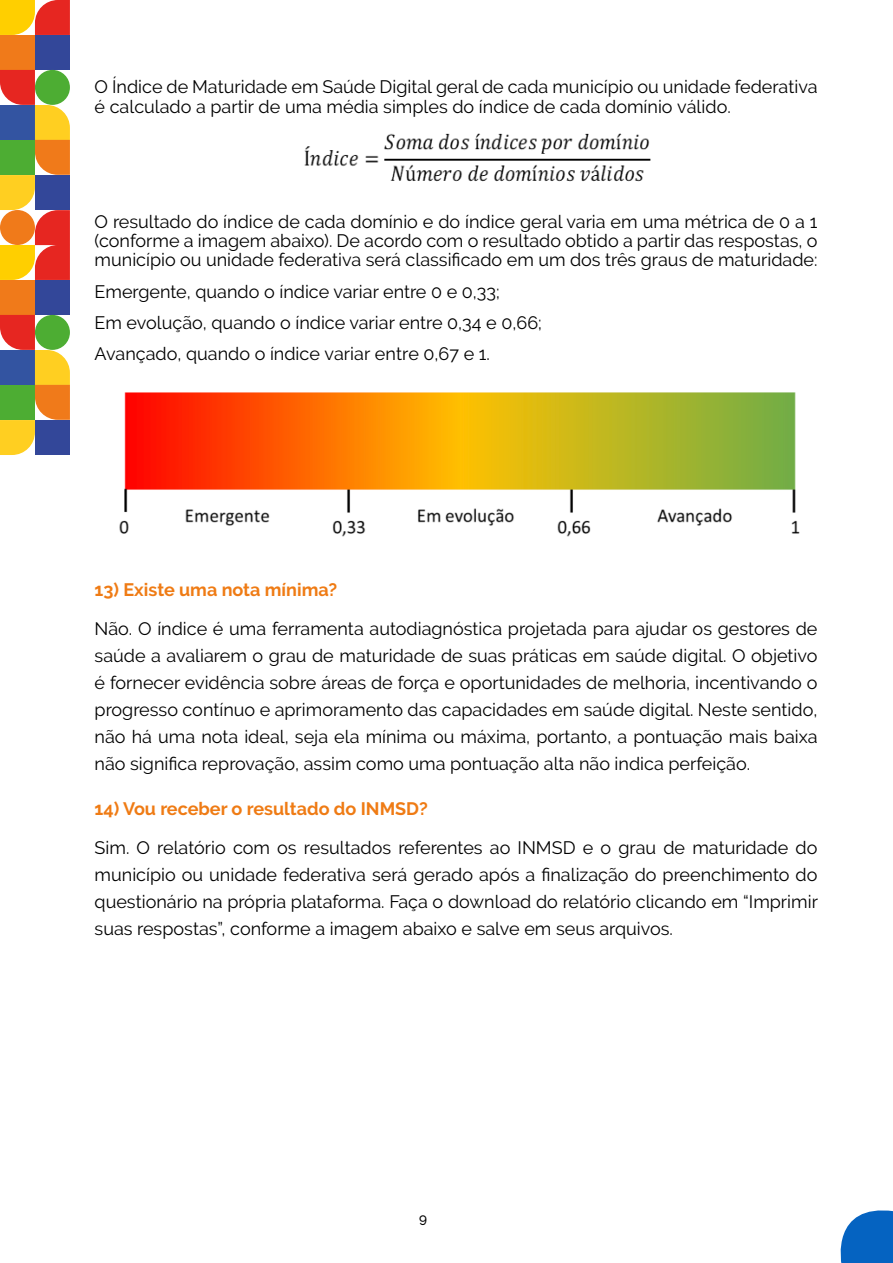
<style>
.page{position:relative;width:893px;height:1263px;background:#fff}
.page>*{position:absolute;margin:0;border:0;box-sizing:border-box;transform-origin:0 0}
.t1{font:18px/27px "Raleway";color:#000;text-align:justify}
.t2{font:700 18px "Raleway";color:#ef7b14}
.t3{font:500 13.5px "Raleway";color:#000}
</style>
<div class="page">
<svg style="left:840px;top:1210px;width:53px;height:53px;background:#2678c9"></svg>
<div style="left:35px;top:35px;width:35px;height:35px;background:#334799"></div>
<div style="left:0;top:35px;width:35px;height:35px;background:#f07a1a"></div>
<svg style="left:0;top:0;width:70px;height:35px;background:#f38627"></svg>
<div style="left:35px;top:280px;width:35px;height:35px;background:#334799"></div>
<div style="left:0;top:280px;width:35px;height:35px;background:#f07a1a"></div>
<svg style="left:0;top:70px;width:70px;height:210px;background:#ba8649"></svg>
<svg style="left:0;top:315px;width:70px;height:140px;background:#9f8d53"></svg>
<img style="left:304px;top:134px;width:347px;height:48px">
<img style="left:119px;top:392px;width:681px;height:145px">
<p class="t1" style="left:95px;top:77px;width:724px;line-height:19.4px">O Índice de Maturidade em Saúde Digital geral de cada município ou unidade federativa é calculado a partir de uma média simples do índice de cada domínio válido.</p>
<p class="t1" style="left:95px;top:212px;width:724px;line-height:19.4px">O resultado do índice de cada domínio e do índice geral varia em uma métrica de 0 a 1 (conforme a imagem abaixo). De acordo com o resultado obtido a partir das respostas, o município ou unidade federativa será classificado em um dos três graus de maturidade:</p>
<p class="t1" style="left:95px;top:276px;width:449px;line-height:31.3px;text-align:left">Emergente, quando o índice variar entre 0 e 0,33;<br>Em evolução, quando o índice variar entre 0,34 e 0,66;<br>Avançado, quando o índice variar entre 0,67 e 1.</p>
<p class="t2" style="left:95px;top:579px;width:244px">13) Existe uma nota mínima?</p>
<p class="t1" style="left:95px;top:615px;width:724px">Não. O índice é uma ferramenta autodiagnóstica projetada para ajudar os gestores de saúde a avaliarem o grau de maturidade de suas práticas em saúde digital. O objetivo é fornecer evidência sobre áreas de força e oportunidades de melhoria, incentivando o progresso contínuo e aprimoramento das capacidades em saúde digital. Neste sentido, não há uma nota ideal, seja ela mínima ou máxima, portanto, a pontuação mais baixa não significa reprovação, assim como uma pontuação alta não indica perfeição.</p>
<p class="t2" style="left:95px;top:798px;width:335px">14) Vou receber o resultado do INMSD?</p>
<p class="t1" style="left:95px;top:834px;width:725px">Sim. O relatório com os resultados referentes ao INMSD e o grau de maturidade do município ou unidade federativa será gerado após a finalização do preenchimento do questionário na própria plataforma. Faça o download do relatório clicando em “Imprimir suas respostas”, conforme a imagem abaixo e salve em seus arquivos.</p>
<p class="t3" style="left:419px;top:1210px;width:9px">9</p>
</div>
